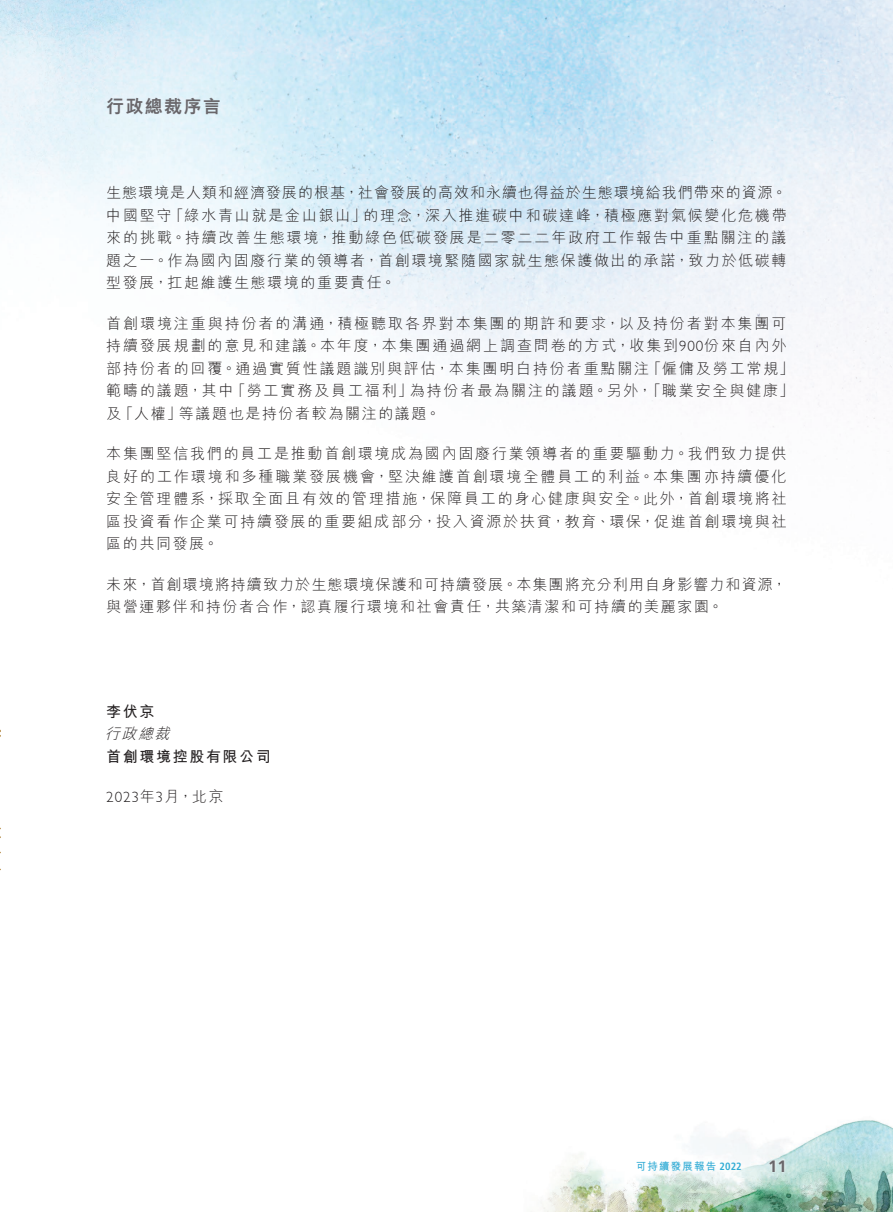
<style>
.page{position:relative;width:893px;height:1212px;background:#fff}
.page>*{position:absolute;margin:0;border:0;box-sizing:border-box;transform-origin:0 0}
.t1{font:800 18px "M Hei HK";letter-spacing:.07em;color:#69666a}
.t2{font:700 16.5px "Frutiger LT Std";color:#69666a}
.t3{font:300 15px/22.5px "M Hei HK";letter-spacing:.12em;color:#231f20;text-align:justify}
.t4{font:300 15px/22.5px "M Hei HK";letter-spacing:.075em;color:#231f20}
.t5{font:700 15px "M Hei HK";letter-spacing:.11em;color:#231f20}
.t6{font:300 15px "Gill Sans";color:#231f20}
.t7{font:italic 300 15px "M Hei HK";color:#231f20}
.t8{font:700 10.5px "M Hei HK";letter-spacing:.115em;color:#30abd5}
.s1{font-family:"Gill Sans"}
.s2{font-family:"M Hei HK"}
.s3{font-family:"Frutiger LT Std";font-stretch:condensed}
</style>
<div class="page">
<img style="left:0;top:0;width:893px;height:1212px">
<svg style="left:767px;top:1158px;width:20px;height:16px"></svg>
<img style="left:0;top:185px;width:1px;height:942px">
<p class="t1" style="left:106px;top:97px;width:116px">行政總裁序言</p>
<p class="t3" style="left:106px;top:181px;width:682px">生態環境是人類和經濟發展的根基，社會發展的高效和永續也得益於生態環境給我們帶來的資源。中國堅守「綠水青山就是金山銀山」的理念，深入推進碳中和碳達峰，積極應對氣候變化危機帶來的挑戰。持續改善生態環境，推動綠色低碳發展是二零二二年政府工作報告中重點關注的議題之一。作為國內固廢行業的領導者，首創環境緊隨國家就生態保護做出的承諾，致力於低碳轉型發展，扛起維護生態環境的重要責任。</p>
<p class="t3" style="left:106px;top:312px;width:689px;text-align:left">首創環境注重與持份者的溝通，積極聽取各界對本集團的期許和要求，以及持份者對本集團可持續發展規劃的意見和建議。本年度，本集團通過網上調查問卷的方式，收集到<span class="s1">900</span>份來自內外部持份者的回覆。通過實質性議題識別與評估，本集團明白持份者重點關注「僱傭及勞工常規」範疇的議題，其中「勞工實務及員工福利」為持份者最為關注的議題。另外，「職業安全與健康」及「人權」等議題也是持份者較為關注的議題。</p>
<p class="t3" style="left:106px;top:442px;width:682px">本集團堅信我們的員工是推動首創環境成為國內固廢行業領導者的重要驅動力。我們致力提供良好的工作環境和多種職業發展機會，堅決維護首創環境全體員工的利益。本集團亦持續優化安全管理體系，採取全面且有效的管理措施，保障員工的身心健康與安全。此外，首創環境將社區投資看作企業可持續發展的重要組成部分，投入資源於扶貧，教育、環保，促進首創環境與社區的共同發展。</p>
<p class="t4" style="left:106px;top:573px;width:682px">未來，首創環境將持續致力於生態環境保護和可持續發展。本集團將充分利用自身影響力和資源，與營運夥伴和持份者合作，認真履行環境和社會責任，共築清潔和可持續的美麗家園。</p>
<p class="t5" style="left:106px;top:700px;width:50px">李伏京</p>
<p class="t7" style="left:105px;top:726px;width:70px">行政總裁</p>
<p class="t5" style="left:106px;top:745px;width:166px">首創環境控股有限公司</p>
<p class="t6" style="left:106px;top:789px;width:119px">2023<span class="s2">年</span>3<span class="s2">月，北京</span></p>
<p class="t8" style="left:636px;top:1159px;width:108px">可持續發展報告 <span class="s3">2022</span></p>
<p class="t2" style="left:768px;top:1156px;width:20px">11</p>
</div>
